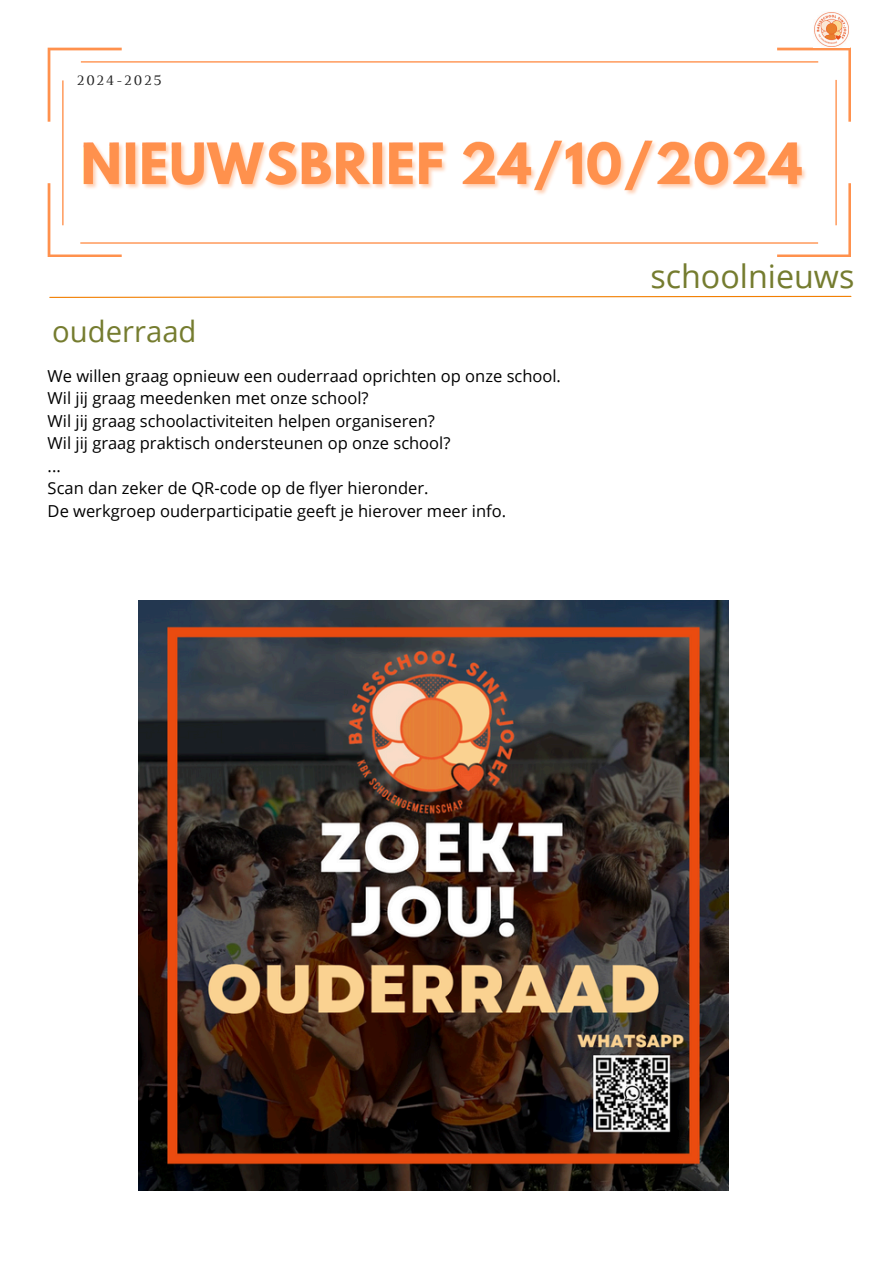
<style>
.page{position:relative;width:894px;height:1264px;background:#fff}
.page>*{position:absolute;margin:0;border:0;box-sizing:border-box;transform-origin:0 0}
.t1{font:32.25px "Open Sans";color:#757c2f}
.t2{font:29.25px "Open Sans";color:#757c2f}
.t3{font:16.5px "Open Sans";color:#000}
.t4{font:14.85px "Luthier";letter-spacing:.14em;color:#222}
</style>
<div class="page">
<svg style="left:48px;top:48px;width:802px;height:209px"></svg>
<img style="left:814px;top:12px;width:35px;height:35px">
<svg style="left:49px;top:295px;width:802px;height:3px"></svg>
<img style="left:138px;top:601px;width:590px;height:589px">
<img style="left:80px;top:136px;width:731px;height:66px">
<h2 class="t4" style="left:77px;top:74px;width:86px">2024-2025</h2>
<p class="t2" style="left:52px;top:311px;width:146px">ouderraad</p>
<p class="t3" style="left:48px;top:364px;width:514px">We willen graag opnieuw een ouderraad oprichten op onze school.</p>
<p class="t3" style="left:48px;top:386px;width:322px">Wil jij graag meedenken met onze school?</p>
<p class="t3" style="left:48px;top:409px;width:388px">Wil jij graag schoolactiviteiten helpen organiseren?</p>
<p class="t3" style="left:48px;top:431px;width:404px">Wil jij graag praktisch ondersteunen op onze school?</p>
<p class="t3" style="left:48px;top:454px;width:15px">...</p>
<p class="t3" style="left:48px;top:476px;width:382px">Scan dan zeker de QR-code op de flyer hieronder.</p>
<p class="t3" style="left:48px;top:499px;width:460px">De werkgroep ouderparticipatie geeft je hierover meer info.</p>
<h2 class="t1" style="left:650px;top:253px;width:205px">schoolnieuws</h2>
</div>
